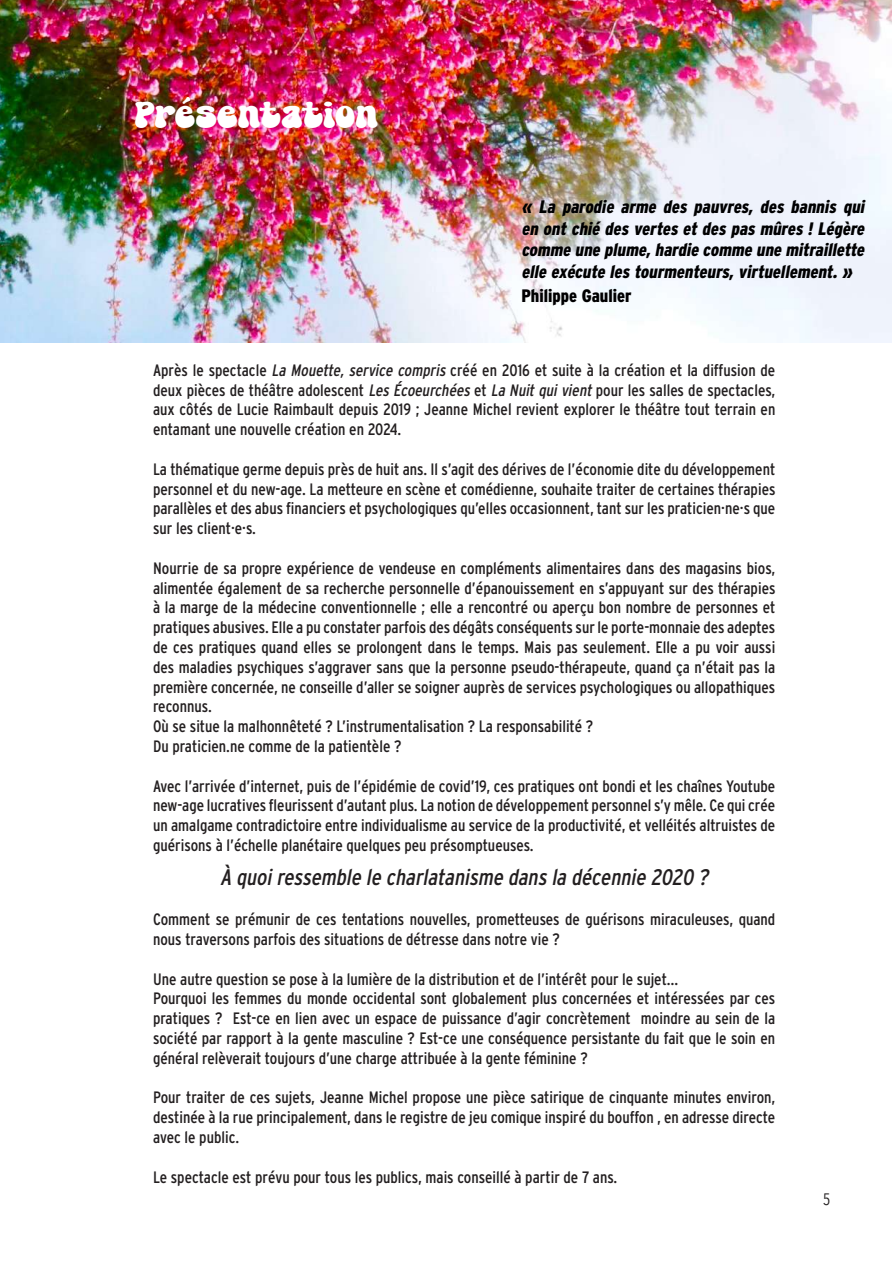
<style>
.page{position:relative;width:893px;height:1263px;background:#fff}
.page>*{position:absolute;margin:0;border:0;box-sizing:border-box;transform-origin:0 0}
.t1{font:37.5px "Super Magic";color:#fff}
.t2{font:italic 22.5px "Interstate Condensed";color:#231f20}
.t3{font:italic 900 18px/21.6px "Interstate Condensed";color:#000001;text-align:justify}
.t4{font:900 18px "Interstate Condensed";color:#000001}
.t5{font:16.5px/19.8px "Interstate Condensed";color:#231f20;text-align:justify}
.t6{font:16.5px "Avenir Next Condensed";color:#231f20}
.s1{font-style:italic}
</style>
<div class="page">
<img style="left:0;top:0;width:892px;height:342px">
<h1 class="t1" style="left:135px;top:93px;width:245px">Présentation</h1>
<p class="t3" style="left:521px;top:196px;width:348px">« La parodie arme des pauvres, des bannis qui en ont chié des vertes et des pas mûres ! Légère comme une plume,hardie comme une mitraillette elle exécute les tourmenteurs, virtuellement. »</p>
<p class="t4" style="left:521px;top:286px;width:112px">Philippe Gaulier</p>
<p class="t5" style="left:153px;top:360px;width:624px">Après le spectacle <span class="s1">La Mouette, service compris</span> créé en 2016 et suite à la création et la diffusion de deux pièces de théâtre adolescent <span class="s1">Les Écoeurchées</span> et <span class="s1">La Nuit qui vient</span> pour les salles de spectacles, aux côtés de Lucie Raimbault depuis 2019 ; Jeanne Michel revient explorer le théâtre tout terrain en entamant une nouvelle création en 2024.</p>
<p class="t5" style="left:153px;top:459px;width:624px">La thématique germe depuis près de huit ans. Il s’agit des dérives de l’économie dite du développement personnel et du new-age. La metteure en scène et comédienne, souhaite traiter de certaines thérapies parallèles et des abus financiers et psychologiques qu’elles occasionnent, tant sur les praticien·ne·s que sur les client·e·s.</p>
<p class="t5" style="left:153px;top:558px;width:624px;text-align:left">Nourrie de sa propre expérience de vendeuse en compléments alimentaires dans des magasins bios, alimentée également de sa recherche personnelle d’épanouissement en s’appuyant sur des thérapies à la marge de la médecine conventionnelle ; elle a rencontré ou aperçu bon nombre de personnes et pratiques abusives. Elle a pu constater parfois des dégâts conséquents sur le porte-monnaie des adeptes de ces pratiques quand elles se prolongent dans le temps. Mais pas seulement. Elle a pu voir aussi des maladies psychiques s’aggraver sans que la personne pseudo-thérapeute, quand ça n’était pas la première concernée, ne conseille d’aller se soigner auprès de services psychologiques ou allopathiques reconnus.<br>Où se situe la malhonnêteté ? L’instrumentalisation ? La responsabilité ?<br>Du praticien.ne comme de la patientèle ?</p>
<p class="t5" style="left:153px;top:776px;width:624px">Avec l’arrivée d’internet, puis de l’épidémie de covid’19, ces pratiques ont bondi et les chaînes Youtube new-age lucratives fleurissent d’autant plus. La notion de développement personnel s’y mêle. Ce qui crée un amalgame contradictoire entre individualisme au service de la productivité, et velléités altruistes de guérisons à l’échelle planétaire quelques peu présomptueuses.</p>
<h2 class="t2" style="left:220px;top:865px;width:494px">À quoiressemble le charlatanisme dans la décennie 2020 ?</h2>
<p class="t5" style="left:153px;top:909px;width:624px">Comment se prémunir de ces tentations nouvelles, prometteuses de guérisons miraculeuses, quand nous traversons parfois des situations de détresse dans notre vie ?</p>
<p class="t5" style="left:153px;top:969px;width:624px;text-align:left">Une autre question se pose à la lumière de la distribution et de l’intérêt pour le sujet…<br>Pourquoi les femmes du monde occidental sont globalement plus concernées et intéressées par ces pratiques ? Est-ce en lien avec un espace de puissance d’agir concrètement moindre au sein de la société par rapport à la gente masculine ? Est-ce une conséquence persistante du fait que le soin en général relèverait toujours d’une charge attribuée à la gente féminine ?</p>
<p class="t5" style="left:153px;top:1087px;width:624px">Pour traiter de ces sujets, Jeanne Michel propose une pièce satirique de cinquante minutes environ, destinée à la rue principalement, dans le registre de jeu comique inspiré du bouffon , en adresse directe avec le public.</p>
<p class="t5" style="left:153px;top:1167px;width:466px">Le spectacle est prévu pour tous les publics, mais conseillé à partir de 7 ans.</p>
<p class="t6" style="left:823px;top:1185px;width:9px">5</p>
</div>
